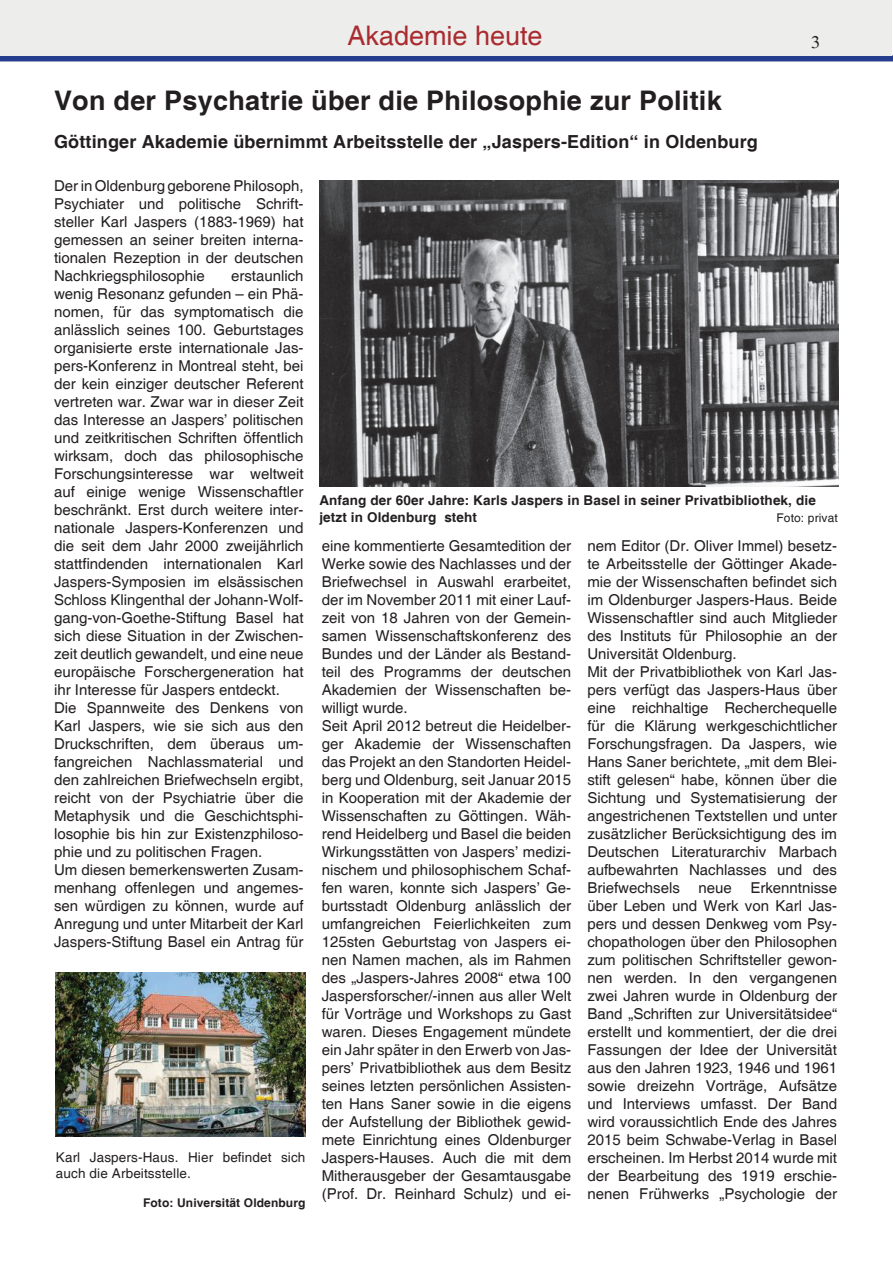
<style>
.page{position:relative;width:893px;height:1263px;background:#fff}
.page>*{position:absolute;margin:0;border:0;box-sizing:border-box;transform-origin:0 0}
.t1{font:700 27px "Helvetica";letter-spacing:.01em;color:#231f20}
.t2{font:27px "Helvetica";color:#a92b30}
.t3{font:700 18px "Helvetica";letter-spacing:.01em;color:#231f20}
.t4{font:18px "Times";color:#231f20}
.t5{font:15px/18px "Helvetica";color:#231f20}
.t6{font:700 13.5px/16.2px "Helvetica";letter-spacing:.01em;color:#231f20}
.t7{font:13.5px/16.2px "Helvetica";letter-spacing:.01em;color:#231f20}
.t8{font:700 12px "Helvetica";letter-spacing:.01em;color:#231f20}
.t9{font:12px "Helvetica";letter-spacing:.01em;color:#231f20}
</style>
<div class="page">
<div style="left:0;top:55px;width:893px;height:6px;background:#253f8e"></div>
<div style="left:0;top:0;width:891px;height:55px;background:#ededec"></div>
<img style="left:319px;top:180px;width:520px;height:306px">
<img style="left:56px;top:972px;width:249px;height:164px">
<h1 class="t2" style="left:347px;top:19px;width:197px">Akademie heute</h1>
<p class="t4" style="left:811px;top:31px;width:10px">3</p>
<h1 class="t1" style="left:54px;top:84px;width:669px">Von der Psychatrie über die Philosophie zur Politik</h1>
<p class="t3" style="left:54px;top:131px;width:705px">Göttinger Akademie übernimmt Arbeitsstelle der „Jaspers-Edition“ in Oldenburg</p>
<p class="t5" style="left:54px;top:177px;width:251px;text-align:justify">Der in Oldenburg geborene Philosoph, Psychiater und politische Schrift&shy;steller Karl Jaspers (1883-1969) hat gemessen an seiner breiten interna&shy;tionalen Rezeption in der deutschen Nachkriegsphilosophie</p>
<p class="t5" style="left:54px;top:267px;width:251px;text-indent:177px">erstaunlich wenig Resonanz gefunden – ein Phä&shy;nomen, für das symptomatisch die anlässlich seines 100. Geburtstages organisierte erste internationale Jas&shy;pers-Konferenz in Montreal steht, bei der kein einziger deutscher Referent vertreten war. Zwar war in dieser Zeit das Interesse an Jaspers’ politischen und zeitkritischen Schriften öffentlich wirksam, doch das philosophische Forschungsinteresse war weltweit auf einige wenige Wissenschaftler beschränkt. Erst durch weitere inter&shy;nationale Jaspers-Konferenzen und die seit dem Jahr 2000 zweijährlich stattfindenden internationalen Karl Jaspers-Symposien im elsässischen Schloss Klingenthal der Johann-Wolf&shy;gang-von-Goethe-Stiftung Basel hat sich diese Situation in der Zwischen&shy;zeit deutlich gewandelt, und eine neue europäische Forschergeneration hat ihr Interesse für Jaspers entdeckt.<br>Die Spannweite des Denkens von Karl Jaspers, wie sie sich aus den Druckschriften, dem überaus um&shy;fangreichen Nachlassmaterial und den zahlreichen Briefwechseln ergibt, reicht von der Psychiatrie über die Metaphysik und die Geschichtsphi&shy;losophie bis hin zur Existenzphiloso&shy;phie und zu politischen Fragen.<br>Um diesen bemerkenswerten Zusam&shy;menhang offenlegen und angemes&shy;sen würdigen zu können, wurde auf Anregung und unter Mitarbeit der Karl Jaspers-Stiftung Basel ein Antrag für</p>
<p class="t7" style="left:56px;top:1149px;width:251px">Karl Jaspers-Haus. Hier befindet sich auch die Arbeitsstelle.</p>
<p class="t8" style="left:143px;top:1195px;width:164px">Foto: Universität Oldenburg</p>
<p class="t6" style="left:319px;top:493px;width:498px">Anfang der 60er Jahre: Karls Jaspers in Basel in seiner Privatbibliothek, die jetzt in Oldenburg steht</p>
<p class="t9" style="left:776px;top:510px;width:63px">Foto: privat</p>
<p class="t5" style="left:322px;top:537px;width:251px">eine kommentierte Gesamtedition der Werke sowie des Nachlasses und der Briefwechsel in Auswahl erarbeitet, der im November 2011 mit einer Lauf&shy;zeit von 18 Jahren von der Gemein&shy;samen Wissenschaftskonferenz des Bundes und der Länder als Bestand&shy;teil des Programms der deutschen Akademien der Wissenschaften be&shy;willigt wurde.<br>Seit April 2012 betreut die Heidelber&shy;ger Akademie der Wissenschaften das Projekt an den Standorten Heidel&shy;berg und Oldenburg, seit Januar 2015 in Kooperation mit der Akademie der Wissenschaften zu Göttingen. Wäh&shy;rend Heidelberg und Basel die beiden Wirkungsstätten von Jaspers’ medizi&shy;nischem und philosophischem Schaf&shy;fen waren, konnte sich Jaspers’ Ge&shy;burtsstadt Oldenburg anlässlich der umfangreichen Feierlichkeiten zum 125sten Geburtstag von Jaspers ei&shy;nen Namen machen, als im Rahmen des „Jaspers-Jahres 2008“ etwa 100<br>Jaspersforscher/-innen aus aller Welt für Vorträge und Workshops zu Gast waren. Dieses Engagement mündete ein Jahr später in den Erwerb von Jas&shy;pers’ Privatbibliothek aus dem Besitz seines letzten persönlichen Assisten&shy;ten Hans Saner sowie in die eigens der Aufstellung der Bibliothek gewid&shy;mete Einrichtung eines Oldenburger Jaspers-Hauses. Auch die mit dem Mitherausgeber der Gesamtausgabe (Prof. Dr. Reinhard Schulz) und ei-</p>
<p class="t5" style="left:587px;top:537px;width:251px">nem Editor (Dr. Oliver Immel) besetz&shy;te Arbeitsstelle der Göttinger Akade&shy;mie der Wissenschaften befindet sich im Oldenburger Jaspers-Haus. Beide Wissenschaftler sind auch Mitglieder des Instituts für Philosophie an der Universität Oldenburg.<br>Mit der Privatbibliothek von Karl Jas&shy;pers verfügt das Jaspers-Haus über eine reichhaltige Recherchequelle für die Klärung werkgeschichtlicher Forschungsfragen. Da Jaspers, wie Hans Saner berichtete, „mit dem Blei&shy;stift gelesen“ habe, können über die Sichtung und Systematisierung der angestrichenen Textstellen und unter zusätzlicher Berücksichtigung des im Deutschen Literaturarchiv Marbach aufbewahrten Nachlasses und des Briefwechsels neue Erkenntnisse über Leben und Werk von Karl Jas&shy;pers und dessen Denkweg vom Psy&shy;chopathologen über den Philosophen zum politischen Schriftsteller gewon&shy;nen werden. In den vergangenen zwei Jahren wurde in Oldenburg der Band „Schriften zur Universitätsidee“ erstellt und kommentiert, der die drei Fassungen der Idee der Universität aus den Jahren 1923, 1946 und 1961 sowie dreizehn Vorträge, Aufsätze und Interviews umfasst. Der Band wird voraussichtlich Ende des Jahres 2015 beim Schwabe-Verlag in Basel erscheinen. Im Herbst 2014 wurde mit der Bearbeitung des 1919 erschie&shy;nenen Frühwerks „Psychologie der</p>
</div>
